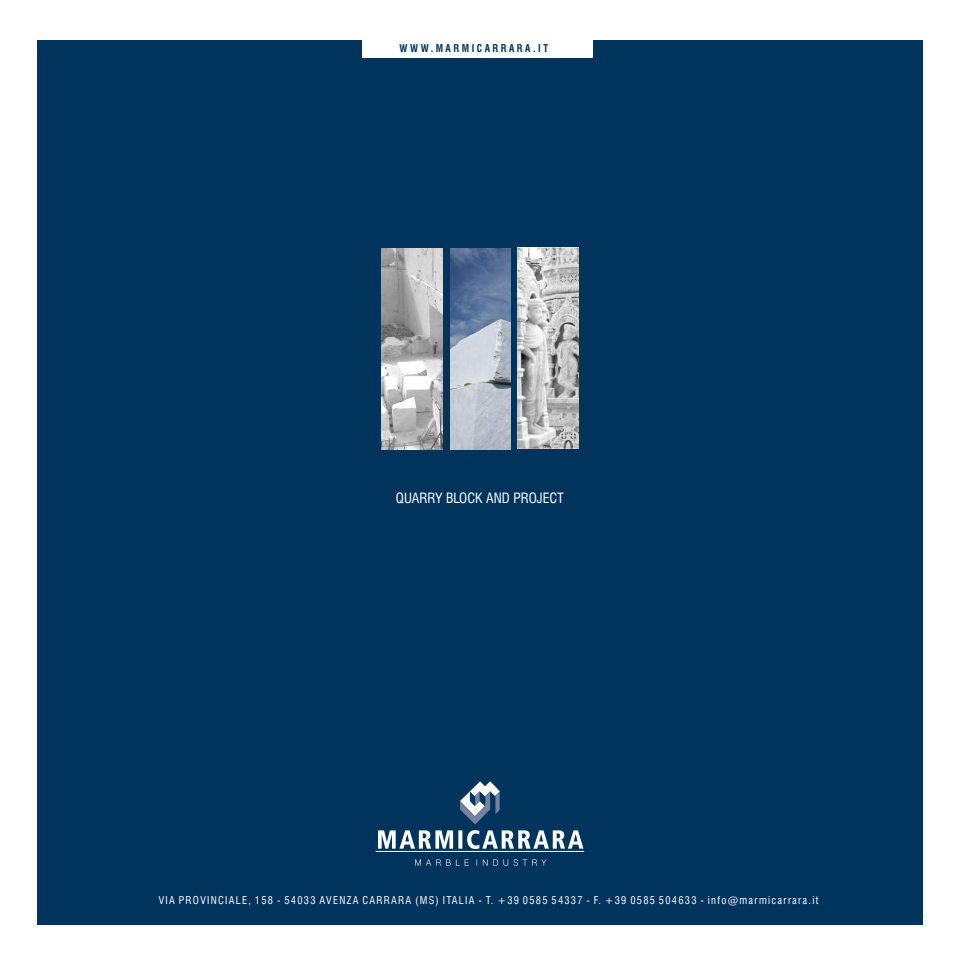
<style>
.page{position:relative;width:961px;height:961px;background:#fff}
.page>*{position:absolute;margin:0;border:0;box-sizing:border-box;transform-origin:0 0}
.t1{font:condensed 13.8px "Swiss 721 BT";color:#fff}
.t2{font:condensed 10.5px "Swiss 721 BT";letter-spacing:.12em;color:#fff}
.t3{font:700 condensed 10.5px "Swiss 721 BT";letter-spacing:.255em;color:#00345d;scale:.94 1}
</style>
<div class="page">
<div style="left:37px;top:40px;width:886px;height:884px;background:#00345d"></div>
<div style="left:362px;top:39px;width:230px;height:19px;background:#fff"></div>
<img style="left:517px;top:248px;width:61px;height:201px">
<img style="left:450px;top:248px;width:61px;height:201px">
<img style="left:382px;top:248px;width:60px;height:201px">
<img style="left:467px;top:816px;width:17px;height:8px">
<svg style="left:460px;top:781px;width:40px;height:35px"></svg>
<svg style="left:378px;top:830px;width:205px;height:19px"></svg>
<svg style="left:415px;top:859px;width:131px;height:7px"></svg>
<hr style="left:376px;top:851px;width:208px;height:1px;background:#fff">
<p class="t3" style="left:400px;top:44px;width:159px">WWW.MARMICARRARA.IT</p>
<h1 class="t1" style="left:396px;top:492px;width:170px">QUARRY BLOCK AND PROJECT</h1>
<p class="t2" style="left:159px;top:896px;width:661px">VIA PROVINCIALE, 158 - 54033 AVENZA CARRARA (MS) ITALIA - T. +39 0585 54337 - F. +39 0585 504633 - info@marmicarrara.it</p>
</div>
